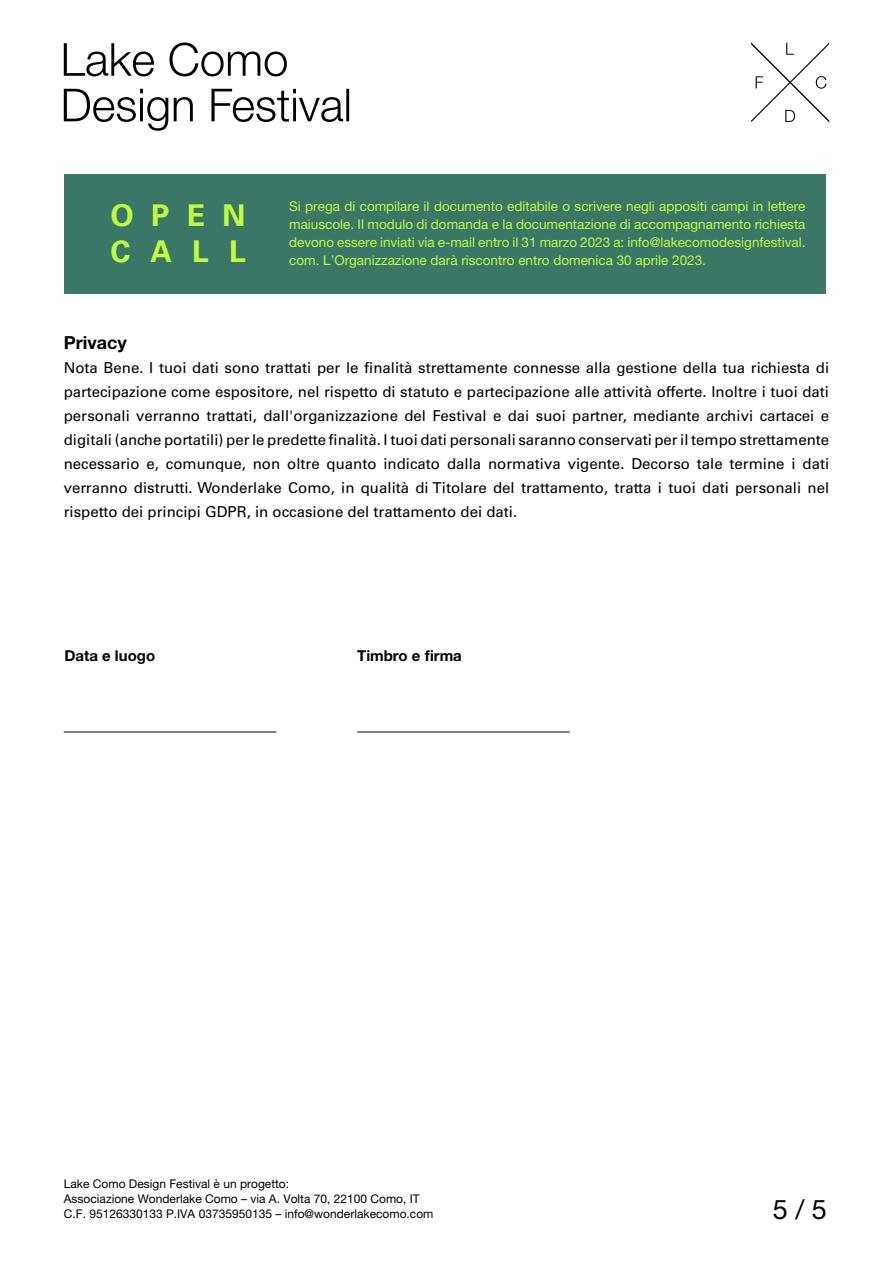
<style>
.page{position:relative;width:893px;height:1263px;background:#fff}
.page>*{position:absolute;margin:0;border:0;box-sizing:border-box;transform-origin:0 0}
.t1{font:700 30px/36px "Univers";letter-spacing:.62em;color:#c0fb3f}
.t2{font:27px "Helvetica Neue LT Std";color:#000}
.t3{font:700 18px "Helvetica Neue LT Std";color:#000}
.t4{font:15px/24px "Univers";color:#000;text-align:justify}
.t5{font:700 15px "Helvetica Neue LT Std";color:#000}
.t6{font:13.5px/18px "Helvetica Neue LT Std";color:#c0fb3f;text-align:justify}
.t7{font:12px/15px "Helvetica Neue LT Std";color:#000}
</style>
<div class="page">
<div style="left:64px;top:174px;width:762px;height:119px;background:#3a7767"></div>
<svg style="left:64px;top:89px;width:285px;height:42px"></svg>
<svg style="left:64px;top:43px;width:223px;height:33px"></svg>
<svg style="left:751px;top:43px;width:78px;height:79px"></svg>
<hr style="left:64px;top:732px;width:212px;height:1px;background:#000">
<hr style="left:357px;top:732px;width:213px;height:1px;background:#000">
<h1 class="t1" style="left:111px;top:198px;width:137px">OPEN<br>CALL</h1>
<p class="t6" style="left:289px;top:197px;width:518px">Si prega di compilare il documento editabile o scrivere negli appositi campi in lettere maiuscole. Il modulo di domanda e la documentazione di accompagnamento richiesta devono essere inviati via e-mail entro il 31 marzo 2023 a: info@lakecomodesignfestival. com. L’Organizzazione darà riscontro entro domenica 30 aprile 2023.</p>
<p class="t3" style="left:64px;top:332px;width:65px">Privacy</p>
<p class="t4" style="left:64px;top:356px;width:767px">Nota Bene. I tuoi dati sono trattati per le finalità strettamente connesse alla gestione della tua richiesta di partecipazione come espositore, nel rispetto di statuto e partecipazione alle attività offerte. Inoltre i tuoi dati personali verranno trattati, dall'organizzazione del Festival e dai suoi partner, mediante archivi cartacei e digitali (anche portatili) per le predette finalità. I tuoi dati personali saranno conservati per il tempo strettamente necessario e, comunque, non oltre quanto indicato dalla normativa vigente. Decorso tale termine i dati verranno distrutti. Wonderlake Como, in qualità di Titolare del trattamento, tratta i tuoi dati personali nel rispetto dei principi GDPR, in occasione del trattamento dei dati.</p>
<p class="t5" style="left:64px;top:647px;width:92px">Data e luogo</p>
<p class="t5" style="left:357px;top:647px;width:106px">Timbro e firma</p>
<p class="t7" style="left:64px;top:1176px;width:371px">Lake Como Design Festival è un progetto:<br>Associazione Wonderlake Como – via A. Volta 70, 22100 Como, IT<br>C.F. 95126330133 P.IVA 03735950135 – info@wonderlakecomo.com</p>
<h2 class="t2" style="left:773px;top:1193px;width:56px">5 / 5</h2>
</div>
